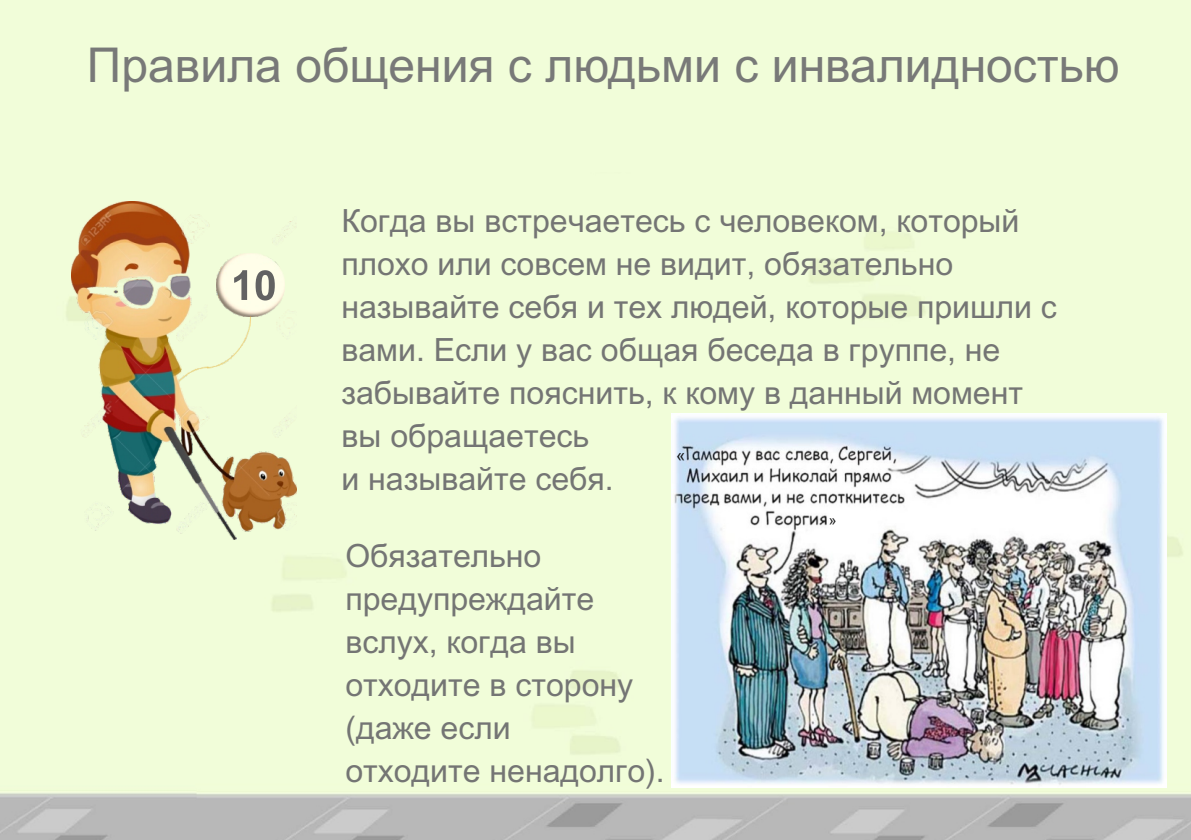
<style>
.page{position:relative;width:1191px;height:840px;background:#fff}
.page>*{position:absolute;margin:0;border:0;box-sizing:border-box;transform-origin:0 0}
.t1{font:48px "Arial";color:#787978}
.t2{font:32px/42.8px "Arial Unicode MS";color:#747574}
.t3{font:16.8px "Arial";color:#151616}
.t4{font:14.2px "Arial";color:#151616}
</style>
<div class="page">
<img style="left:0;top:171px;width:1191px;height:668px">
<div style="left:0;top:0;width:1191px;height:171px;background:#f1fdd9"></div>
<img style="left:671px;top:413px;width:495px;height:373px">
<img style="left:72px;top:201px;width:225px;height:338px">
<h1 class="t1" style="left:87px;top:47px;width:1034px">Правила общения с людьми с инвалидностью</h1>
<p class="t2" style="left:341px;top:202px;width:717px">Когда вы встречаетесь с человеком, который плохо или совсем не видит, обязательно называйте себя и тех людей, которые пришли с вами. Если у вас общая беседа в группе, не забывайте пояснить, к кому в данный момент</p>
<p class="t2" style="left:341px;top:416px;width:249px">вы обращаетесь</p>
<p class="t2" style="left:341px;top:459px;width:274px">и называйте себя.</p>
<p class="t3" style="left:676px;top:448px;width:11px">«</p>
<p class="t2" style="left:345px;top:537px;width:321px">Обязательно предупреждайте вслух, когда вы отходите в сторону (даже если<br>отходите ненадолго).</p>
<p class="t4" style="left:829px;top:514px;width:9px">»</p>
</div>
